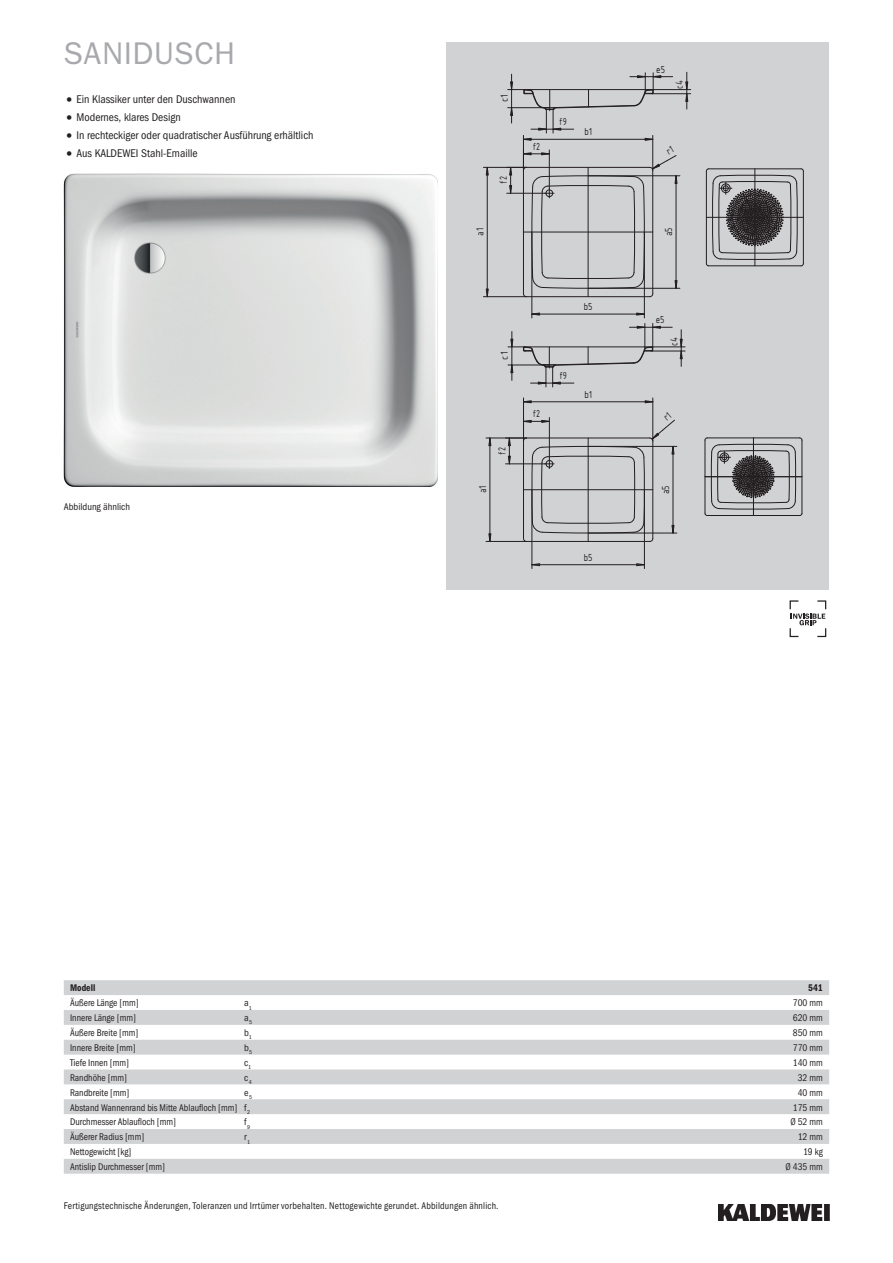
<style>
.page{position:relative;width:893px;height:1263px;background:#fff}
.page>*{position:absolute;margin:0;border:0;box-sizing:border-box;transform-origin:0 0}
.t1{font:31.5px "Franklin Gothic ITC";letter-spacing:.025em;color:#a8a9ad}
.t2{font:11.25px "Franklin Gothic Cond ITC";color:#231f20}
.t3{font:10.95px "ISOCPEUR";color:#231f20;scale:.89 1}
.t4{font:10.95px "ISOCPEUR";color:#231f20;scale:.82 1}
.t5{font:10.95px "ISOCPEUR";color:#231f20;scale:.91 1}
.t6{font:10.95px "ISOCPEUR";color:#231f20}
.t7{font:10.95px "ISOCPEUR";color:#231f20;scale:.9 1}
.t8{font:9.75px "Franklin Gothic Cond ITC";color:#231f20;scale:.95 1}
.t9{font:9.75px "Franklin Gothic Cond ITC";letter-spacing:.025em;color:#231f20;scale:.95 1}
.t10{font:9.75px "Franklin Gothic Cond ITC";color:#231f20}
.t11{font:600 9.75px "Franklin Gothic Cond ITC";color:#231f20;scale:.95 1}
.s1{font-size:15.75px}
</style>
<div class="page">
<img style="left:719px;top:1204px;width:110px;height:16px">
<div style="left:446px;top:43px;width:383px;height:547px;background:#d1d2d4"></div>
<svg style="left:705px;top:437px;width:98px;height:79px"></svg>
<svg style="left:706px;top:168px;width:98px;height:99px"></svg>
<img style="left:64px;top:174px;width:374px;height:312px">
<svg style="left:64px;top:980px;width:765px;height:194px;fill:#d1d2d4"></svg>
<svg style="left:789px;top:600px;width:38px;height:38px"></svg>
<svg style="left:483px;top:72px;width:208px;height:315px"></svg>
<svg style="left:486px;top:398px;width:191px;height:171px"></svg>
<h1 class="t1" style="left:64px;top:34px;width:173px">SANIDUSCH</h1>
<p class="t2" style="left:64px;top:93px;width:173px"><span class="s1">•</span> Ein Klassiker unter den Duschwannen</p>
<p class="t2" style="left:64px;top:111px;width:119px"><span class="s1">•</span> Modernes, klares Design</p>
<p class="t2" style="left:64px;top:129px;width:251px"><span class="s1">•</span> In rechteckiger oder quadratischer Ausführung erhältlich</p>
<p class="t2" style="left:64px;top:147px;width:135px"><span class="s1">•</span> Aus KALDEWEI Stahl-Emaille</p>
<p class="t10" style="left:64px;top:501px;width:68px">Abbildung ähnlich</p>
<p class="t6" style="left:497px;top:102px;width:9px;rotate:-90deg">c1</p>
<p class="t4" style="left:496px;top:184px;width:11px;rotate:-90deg">f2</p>
<p class="t4" style="left:533px;top:139px;width:11px">f2</p>
<p class="t4" style="left:559px;top:114px;width:11px">f9</p>
<p class="t5" style="left:584px;top:125px;width:10px">b1</p>
<p class="t3" style="left:656px;top:62px;width:11px">e5</p>
<p class="t7" style="left:672px;top:89px;width:11px;rotate:-90deg">c4</p>
<p class="t5" style="left:473px;top:236px;width:10px;rotate:-90deg">a1</p>
<p class="t3" style="left:662px;top:236px;width:11px;rotate:-90deg">a5</p>
<p class="t6" style="left:497px;top:360px;width:9px;rotate:-90deg">c1</p>
<p class="t4" style="left:495px;top:455px;width:11px;rotate:-90deg">f2</p>
<p class="t5" style="left:475px;top:493px;width:10px;rotate:-90deg">a1</p>
<p class="t3" style="left:584px;top:300px;width:11px">b5</p>
<p class="t4" style="left:533px;top:407px;width:11px">f2</p>
<p class="t4" style="left:559px;top:368px;width:11px">f9</p>
<p class="t5" style="left:584px;top:387px;width:10px">b1</p>
<p class="t3" style="left:584px;top:550px;width:11px">b5</p>
<p class="t3" style="left:656px;top:313px;width:11px">e5</p>
<p class="t7" style="left:667px;top:346px;width:11px;rotate:-90deg">c4</p>
<p class="t3" style="left:658px;top:494px;width:11px;rotate:-90deg">a5</p>
<p class="t11" style="left:70px;top:982px;width:28px">Modell</p>
<p class="t11" style="left:808px;top:982px;width:17px">541</p>
<p class="t8" style="left:70px;top:997px;width:74px">Äußere Länge [mm]</p>
<p class="t10" style="left:244px;top:997px;width:9px">a<sub>1</sub></p>
<p class="t8" style="left:793px;top:997px;width:33px">700 mm</p>
<p class="t8" style="left:70px;top:1012px;width:71px">Innere Länge [mm]</p>
<p class="t10" style="left:244px;top:1012px;width:9px">a<sub>5</sub></p>
<p class="t8" style="left:793px;top:1012px;width:33px">620 mm</p>
<p class="t8" style="left:70px;top:1027px;width:73px">Äußere Breite [mm]</p>
<p class="t10" style="left:244px;top:1027px;width:9px">b<sub>1</sub></p>
<p class="t8" style="left:793px;top:1027px;width:33px">850 mm</p>
<p class="t8" style="left:70px;top:1042px;width:71px">Innere Breite [mm]</p>
<p class="t10" style="left:244px;top:1042px;width:9px">b<sub>5</sub></p>
<p class="t8" style="left:793px;top:1042px;width:33px">770 mm</p>
<p class="t8" style="left:70px;top:1057px;width:64px">Tiefe Innen [mm]</p>
<p class="t10" style="left:244px;top:1057px;width:8px">c<sub>1</sub></p>
<p class="t8" style="left:793px;top:1057px;width:33px">140 mm</p>
<p class="t8" style="left:70px;top:1072px;width:61px">Randhöhe [mm]</p>
<p class="t10" style="left:244px;top:1072px;width:9px">c<sub>4</sub></p>
<p class="t8" style="left:798px;top:1072px;width:28px">32 mm</p>
<p class="t8" style="left:70px;top:1087px;width:64px">Randbreite [mm]</p>
<p class="t10" style="left:244px;top:1087px;width:9px">e<sub>5</sub></p>
<p class="t8" style="left:798px;top:1087px;width:28px">40 mm</p>
<p class="t8" style="left:70px;top:1101px;width:191px">Abstand Wannenrand bis Mitte Ablaufloch [mm] f<sub>2</sub></p>
<p class="t8" style="left:793px;top:1101px;width:33px">175 mm</p>
<p class="t8" style="left:70px;top:1116px;width:113px">Durchmesser Ablaufloch [mm]</p>
<p class="t10" style="left:244px;top:1116px;width:7px">f<sub>9</sub></p>
<p class="t8" style="left:790px;top:1116px;width:36px">Ø 52 mm</p>
<p class="t8" style="left:70px;top:1131px;width:80px">Äußerer Radius [mm]</p>
<p class="t10" style="left:244px;top:1131px;width:7px">r<sub>1</sub></p>
<p class="t8" style="left:798px;top:1131px;width:28px">12 mm</p>
<p class="t8" style="left:70px;top:1146px;width:66px">Nettogewicht [kg]</p>
<p class="t8" style="left:803px;top:1146px;width:22px">19 kg</p>
<p class="t8" style="left:70px;top:1161px;width:101px">Antislip Durchmesser [mm]</p>
<p class="t8" style="left:785px;top:1161px;width:41px">Ø 435 mm</p>
<p class="t9" style="left:64px;top:1200px;width:459px">Fertigungstechnische Änderungen, Toleranzen und Irrtümer vorbehalten. Nettogewichte gerundet. Abbildungen ähnlich.</p>
</div>
